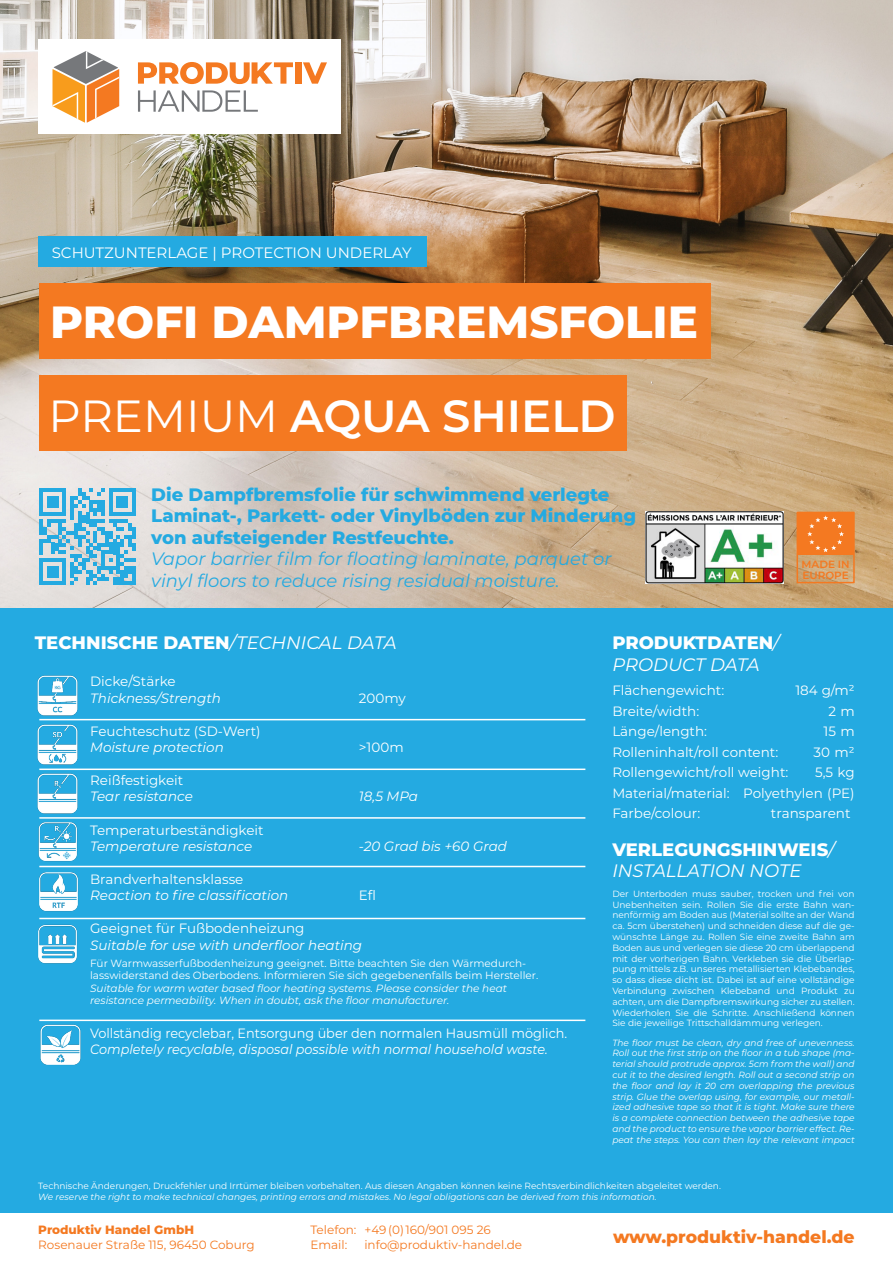
<style>
.page{position:relative;width:893px;height:1263px;background:#fff}
.page>*{position:absolute;margin:0;border:0;box-sizing:border-box;transform-origin:0 0}
.t1{font:800 45px "Montserrat";color:#fff}
.t2{font:600 45px "Montserrat";color:#fff}
.t3{font:800 18px/21.6px "Montserrat";color:#24aae1}
.t4{font:italic 18px/21.6px "Montserrat";color:#24aae1}
.t5{font:800 18px/21.6px "Montserrat";color:#fff}
.t6{font:800 17.25px "Montserrat";color:#f47921}
.t7{font:15px "Montserrat";color:#fff}
.t8{font:13.5px/16.2px "Montserrat";color:#fff}
.t9{font:italic 13.5px/16.2px "Montserrat";color:#fff}
.t10{font:13.5px/16.2px "Montserrat";color:#fff;scale:.95 1}
.t11{font:12px "Montserrat";color:#f47921}
.t12{font:800 12px "Montserrat";color:#f47921}
.t13{font:10.5px/12.6px "Montserrat";color:#fff}
.t14{font:600 10.5px/10.5px "Montserrat";color:#f47921}
.t15{font:9px/10.8px "Montserrat";color:#fff;text-align:justify}
.t16{font:italic 9px/10.8px "Montserrat";color:#fff;text-align:justify}
.s1{font-weight:400}
.s2{font-weight:400;font-style:italic}
.s3{font-style:normal}
.s4{font-style:italic}
</style>
<div class="page">
<img style="left:0;top:0;width:893px;height:608px">
<div style="left:0;top:608px;width:893px;height:605px;background:#24aae1"></div>
<div style="left:38px;top:40px;width:303px;height:94px;background:#fff"></div>
<div style="left:39px;top:283px;width:672px;height:76px;background:#f47921"></div>
<div style="left:38px;top:236px;width:389px;height:31px;background:#24aae1"></div>
<div style="left:39px;top:375px;width:588px;height:76px;background:#f47921"></div>
<svg style="left:39px;top:488px;width:97px;height:97px;background:#7bc2de"></svg>
<div style="left:797px;top:512px;width:57px;height:43px;background:#f47921"></div>
<div style="left:796px;top:512px;width:59px;height:71px;border:2px solid #f47921"></div>
<svg style="left:807px;top:515px;width:37px;height:37px"></svg>
<svg style="left:53px;top:51px;width:66px;height:72px"></svg>
<svg style="left:138px;top:62px;width:155px;height:22px"></svg>
<div style="left:295px;top:62px;width:6px;height:22px;background:#f47921"></div>
<svg style="left:303px;top:62px;width:24px;height:22px"></svg>
<svg style="left:138px;top:90px;width:120px;height:22px"></svg>
<img style="left:646px;top:512px;width:138px;height:71px">
<hr style="left:39px;top:719px;width:546px;height:1px;background:#fff">
<hr style="left:39px;top:768px;width:546px;height:2px;background:#fff">
<hr style="left:39px;top:866px;width:546px;height:1px;background:#fff">
<hr style="left:39px;top:817px;width:546px;height:2px;background:#fff">
<img style="left:37px;top:675px;width:41px;height:33px">
<img style="left:37px;top:708px;width:51px;height:50px">
<img style="left:37px;top:758px;width:51px;height:61px">
<hr style="left:39px;top:1019px;width:546px;height:2px;background:#fff">
<hr style="left:39px;top:918px;width:546px;height:1px;background:#fff">
<img style="left:37px;top:806px;width:50px;height:61px">
<img style="left:39px;top:867px;width:49px;height:53px">
<img style="left:39px;top:1019px;width:52px;height:46px">
<img style="left:38px;top:924px;width:39px;height:40px">
<p class="t7" style="left:52px;top:242px;width:362px">SCHUTZUNTERLAGE | PROTECTION UNDERLAY</p>
<p class="t1" style="left:50px;top:289px;width:649px">PROFI DAMPFBREMSFOLIE</p>
<h1 class="t2" style="left:49px;top:384px;width:568px"><span class="s1">PREMIUM</span> AQUA SHIELD</h1>
<p class="t3" style="left:151px;top:482px;width:486px">Die Dampfbremsfolie für schwimmend verlegte<br>Laminat-, Parkett- oder Vinylböden zur Minderung von aufsteigender Restfeuchte.</p>
<p class="t4" style="left:151px;top:548px;width:462px">Vapor barrier film for floating laminate, parquet or vinyl floors to reduce rising residual moisture.</p>
<p class="t14" style="left:801px;top:559px;width:50px">MADE IN<br>EUROPE</p>
<p class="t5" style="left:35px;top:631px;width:363px">TECHNISCHE DATEN<span class="s2">/TECHNICAL DATA</span></p>
<p class="t9" style="left:90px;top:673px;width:132px"><span class="s3">Dicke/Stärke<br></span>Thickness/Strength</p>
<p class="t8" style="left:359px;top:689px;width:48px">200my</p>
<p class="t8" style="left:90px;top:722px;width:172px">Feuchteschutz (SD-Wert)<br><span class="s4">Moisture protection</span></p>
<p class="t8" style="left:90px;top:772px;width:104px">Reißfestigkeit<br><span class="s4">Tear resistance</span></p>
<p class="t8" style="left:90px;top:821px;width:175px">Temperaturbeständigkeit<br><span class="s4">Temperature resistance</span></p>
<p class="t8" style="left:359px;top:739px;width:46px">&gt;100m</p>
<p class="t9" style="left:359px;top:788px;width:61px">18,5 MPa</p>
<p class="t9" style="left:359px;top:837px;width:150px">-20 Grad bis +60 Grad</p>
<p class="t9" style="left:90px;top:871px;width:200px"><span class="s3">Brandverhaltensklasse<br></span>Reaction to fire classification</p>
<p class="t8" style="left:359px;top:887px;width:19px">Efl</p>
<p class="t9" style="left:90px;top:920px;width:274px"><span class="s3">Geeignet für Fußbodenheizung<br></span>Suitable for use with underfloor heating</p>
<p class="t13" style="left:90px;top:956px;width:450px">Für Warmwasserfußbodenheizung geeignet. Bitte beachten Sie den Wärmedurch&shy;lasswiderstand des Oberbodens. Informieren Sie sich gegebenenfalls beim Hersteller.<br><span class="s4">Suitable for warm water based floor heating systems. Please consider the heat resistance permeability. When in doubt, ask the floor manufacturer.</span></p>
<p class="t10" style="left:90px;top:1024px;width:504px">Vollständig recyclebar, Entsorgung über den normalen Hausmüll möglich.<br><span class="s4">Completely recyclable, disposal possible with normal household waste.</span></p>
<p class="t5" style="left:612px;top:631px;width:168px">PRODUKTDATEN<span class="s2">/<br>PRODUCT DATA</span></p>
<p class="t8" style="left:612px;top:682px;width:113px">Flächengewicht:</p>
<p class="t8" style="left:795px;top:682px;width:61px">184 g/m²</p>
<p class="t8" style="left:612px;top:702px;width:88px">Breite/width:</p>
<p class="t8" style="left:828px;top:702px;width:28px">2 m</p>
<p class="t8" style="left:612px;top:723px;width:96px">Länge/length:</p>
<p class="t8" style="left:823px;top:723px;width:33px">15 m</p>
<p class="t8" style="left:612px;top:743px;width:167px">Rolleninhalt/roll content:</p>
<p class="t8" style="left:814px;top:743px;width:43px">30 m²</p>
<p class="t8" style="left:612px;top:764px;width:177px">Rollengewicht/roll weight:</p>
<p class="t8" style="left:815px;top:764px;width:41px">5,5 kg</p>
<p class="t8" style="left:612px;top:784px;width:244px">Material/material: Polyethylen (PE)</p>
<p class="t8" style="left:612px;top:804px;width:89px">Farbe/colour:</p>
<p class="t8" style="left:771px;top:804px;width:81px">transparent</p>
<p class="t5" style="left:612px;top:838px;width:224px">VERLEGUNGSHINWEIS<span class="s2">/<br>INSTALLATION NOTE</span></p>
<p class="t15" style="left:612px;top:888px;width:244px">Der Unterboden muss sauber, trocken und frei von Unebenheiten sein. Rollen Sie die erste Bahn wan&shy;nenförmig am Boden aus (Material sollte an der Wand ca. 5cm überstehen) und schneiden diese auf die ge&shy;wünschte Länge zu. Rollen Sie eine zweite Bahn am Boden aus und verlegen sie diese 20 cm überlappend mit der vorherigen Bahn. Verkleben sie die Überlap&shy;pung mittels z.B. unseres metallisierten Klebebandes, so dass diese dicht ist. Dabei ist auf eine vollständige Verbindung zwischen Klebeband und Produkt zu achten, um die Dampfbremswirkung sicher zu stellen.<br>Wiederholen Sie die Schritte. Anschließend können Sie die jeweilige Trittschalldämmung verlegen.</p>
<p class="t16" style="left:612px;top:1037px;width:244px">The floor must be clean, dry and free of unevenness.<br>Roll out the first strip on the floor in a tub shape (ma&shy;terial should protrude approx. 5cm from the wall) and cut it to the desired length. Roll out a second strip on the floor and lay it 20 cm overlapping the previous strip. Glue the overlap using, for example, our metall&shy;ized adhesive tape so that it is tight. Make sure there is a complete connection between the adhesive tape and the product to ensure the vapor barrier effect. Re&shy;peat the steps. You can then lay the relevant impact</p>
<p class="t15" style="left:38px;top:1180px;width:684px">Technische Änderungen, Druckfehler und Irrtümer bleiben vorbehalten. Aus diesen Angaben können keine Rechtsverbindlichkeiten abgeleitet werden.<br><span class="s4">We reserve the right to make technical changes, printing errors and mistakes. No legal obligations can be derived from this information.</span></p>
<p class="t12" style="left:38px;top:1221px;width:157px">Produktiv Handel GmbH</p>
<p class="t11" style="left:38px;top:1236px;width:218px">Rosenauer Straße 115, 96450 Coburg</p>
<p class="t11" style="left:310px;top:1222px;width:182px">Telefon: +49 (0) 160/901 095 26</p>
<p class="t11" style="left:310px;top:1236px;width:38px">Email:</p>
<p class="t11" style="left:364px;top:1236px;width:159px">info@produktiv-handel.de</p>
<p class="t6" style="left:613px;top:1224px;width:243px">www.produktiv-handel.de</p>
</div>
